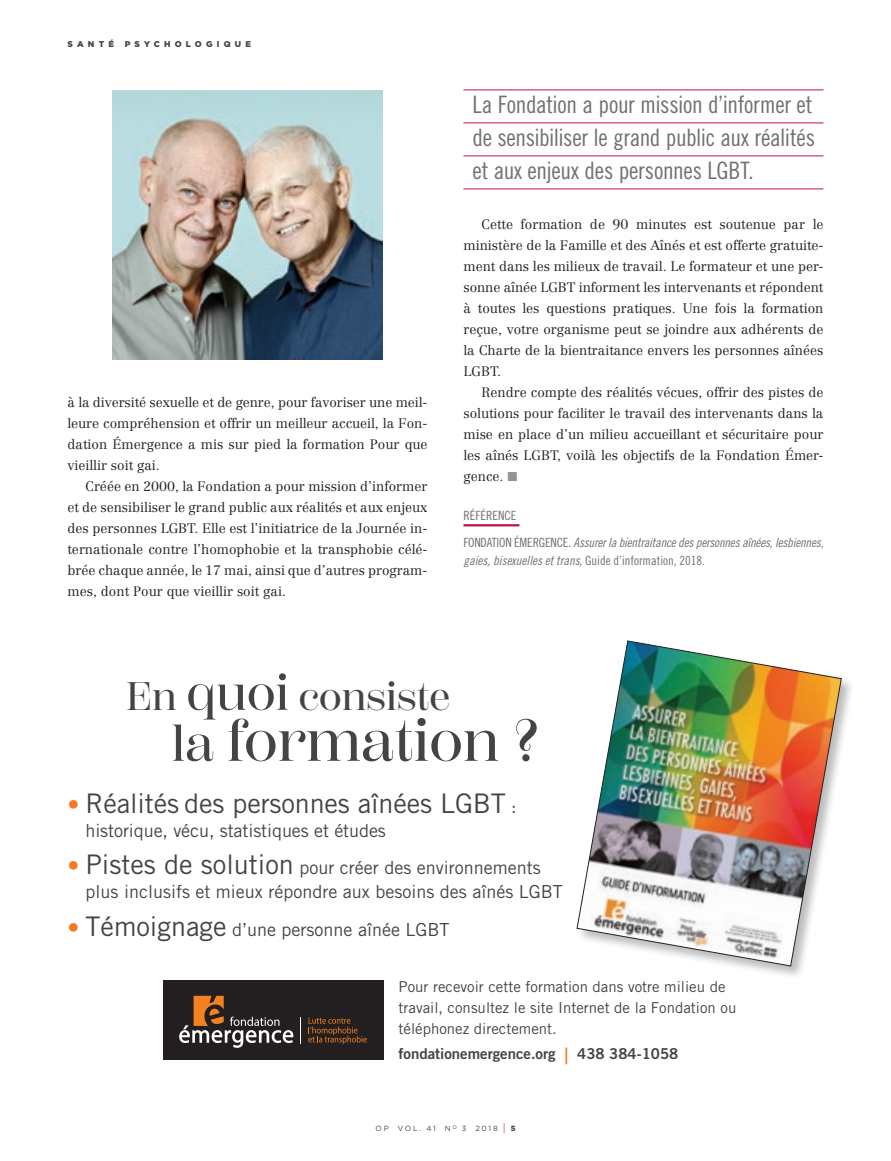
<style>
.page{position:relative;width:891px;height:1161px;background:#fff}
.page>*{position:absolute;margin:0;border:0;box-sizing:border-box;transform-origin:0 0}
.t1{font:500 59.25px "Scotch Display";color:#444445}
.t2{font:500 39.75px "Scotch Display";color:#444445}
.REFERENCES-texte{font:27px "Trade Gothic";letter-spacing:-.005em;color:#444445}
.ARTICLES-exergues{font:24px "Trade Gothic LT Pro Cn 18";letter-spacing:-.015em;color:#717172}
.REFERENCES-texte-2{font:18px/24px "Trade Gothic";color:#444445}
.REFERENCES-texte-3{font:15px/21px "Trade Gothic";color:#444445}
.REFERENCES-texte-4{font:15px "Trade Gothic Bold Two";color:#444445}
.ARTICLES-texte{font:300 13.5px/21px "Centennial";color:#231f20}
.REFERENCES-texte-5{font:12.75px/18px "Trade Gothic LT Pro Cn 18 Obl";letter-spacing:-.015em;color:#717172}
.REFERENCES-titre{font:12.75px "Trade Gothic LT Pro Cn 18";color:#717172}
.t3{font:900 8.4px "Gotham";letter-spacing:.5em;color:#444445}
.t4{font:7.5px "Gotham";letter-spacing:.225em;color:#444445}
.s1{font-family:"European Pi Three";font-weight:400;font-size:15px;color:#929293}
.s2{font-family:"Trade Gothic LT Pro Cn 18"}
.s3{font-size:50.4px}
.s4{font-size:51.75px}
.s5{font-size:24px;color:#f47921}
.s6{font-size:18px}
.s7{font-size:27px}
.s8{font-size:22.5px;color:#f47921}
.s9{font-size:11.25px;color:#bc1446}
.s10{font-weight:900}
</style>
<div class="page">
<hr style="left:464px;top:524px;width:55px;height:2px;background:#bc1446">
<hr style="left:464px;top:90px;width:360px;height:1px;background:#bc1446">
<hr style="left:464px;top:123px;width:360px;height:1px;background:#bc1446">
<hr style="left:464px;top:156px;width:360px;height:1px;background:#bc1446">
<hr style="left:464px;top:189px;width:360px;height:1px;background:#bc1446">
<div style="left:576px;top:640px;width:278px;height:339px;background:#231f20;opacity:.3"></div>
<img style="left:577px;top:641px;width:265px;height:325px">
<img style="left:112px;top:90px;width:270px;height:270px">
<div style="left:163px;top:981px;width:220px;height:79px;background:#231f20"></div>
<svg style="left:179px;top:996px;width:114px;height:52px"></svg>
<svg style="left:308px;top:1017px;width:59px;height:27px"></svg>
<p class="t3" style="left:68px;top:38px;width:48px">SANTÉ</p>
<p class="t3" style="left:125px;top:38px;width:128px">PSYCHOLOGIQUE</p>
<p class="ARTICLES-texte" style="left:68px;top:392px;width:362px">à la diversité sexuelle et de genre, pour favoriser une meil&shy;leure compréhension et offrir un meilleur accueil, la Fon&shy;dation Émergence a mis sur pied la formation Pour que vieillir soit gai.</p>
<p class="ARTICLES-texte" style="left:68px;top:476px;width:361px;text-indent:18px">Créée en 2000, la Fondation a pour mission d’informer et de sensibiliser le grand public aux réalités et aux enjeux des personnes LGBT. Elle est l’initiatrice de la Journée in&shy;ternationale contre l’homophobie et la transphobie célé&shy;brée chaque année, le 17 mai, ainsi que d’autres program&shy;mes, dont Pour que vieillir soit gai.</p>
<p class="ARTICLES-exergues" style="left:472px;top:91px;width:341px">La Fondation a pour mission d’informer et</p>
<p class="ARTICLES-exergues" style="left:472px;top:124px;width:344px">de sensibiliser le grand public aux réalités</p>
<p class="ARTICLES-exergues" style="left:472px;top:157px;width:283px">et aux enjeux des personnes LGBT.</p>
<p class="ARTICLES-texte" style="left:464px;top:214px;width:362px;text-align:justify;text-indent:18px">Cette formation de 90 minutes est soutenue par le ministère de la Famille et des Aînés et est offerte gratuite&shy;ment dans les milieux de travail. Le formateur et une per&shy;sonne aînée LGBT informent les intervenants et répondent à toutes les questions pratiques. Une fois la formation reçue, votre organisme peut se joindre aux adhérents de la Charte de la bientraitance envers les personnes aînées LGBT.</p>
<p class="ARTICLES-texte" style="left:464px;top:382px;width:362px;text-align:justify;text-indent:18px">Rendre compte des réalités vécues, offrir des pistes de solutions pour faciliter le travail des intervenants dans la mise en place d’un milieu accueillant et sécuritaire pour les aînés LGBT, voilà les objectifs de la Fondation Émer&shy;gence. <span class="s1">K</span></p>
<p class="REFERENCES-titre" style="left:464px;top:508px;width:55px">RÉFÉRENCE</p>
<p class="REFERENCES-texte-5" style="left:464px;top:534px;width:361px"><span class="s2">FONDATION ÉMERGENCE.</span> Assurer la bientraitance des personnes aînées, lesbiennes, gaies, bisexuelles et trans<span class="s2">, Guide d’information, 2018.</span></p>
<p class="t2" style="left:126px;top:673px;width:326px">En <span class="s3">quoi</span> consiste</p>
<p class="t1" style="left:172px;top:707px;width:369px"><span class="s4">la</span> formation ?</p>
<p class="REFERENCES-texte" style="left:68px;top:787px;width:451px"><span class="s5">•</span> Réalités des personnes aînées LGBT <span class="s6">:</span></p>
<p class="REFERENCES-texte-2" style="left:86px;top:818px;width:302px">historique, vécu, statistiques et études</p>
<p class="REFERENCES-texte-2" style="left:86px;top:855px;width:479px;text-indent:-18px"><span class="s5">•</span> <span class="s7">Pistes de solution</span> pour créer des environnements plus inclusifs et mieux répondre aux besoins des aînés LGBT</p>
<p class="REFERENCES-texte-2" style="left:68px;top:917px;width:384px"><span class="s5">•</span> <span class="s7">Témoignage</span> d’une personne aînée LGBT</p>
<p class="REFERENCES-texte-3" style="left:399px;top:976px;width:339px">Pour recevoir cette formation dans votre milieu de travail, consultez le site Internet de la Fondation ou téléphonez directement.</p>
<p class="REFERENCES-texte-4" style="left:399px;top:1045px;width:281px">fondationemergence.org <span class="s8">|</span> 438 384-1058</p>
<p class="t4" style="left:376px;top:1124px;width:141px">OP VOL. 41 N<sup>O</sup> 3 2018 <span class="s9">|</span> <span class="s10">5</span></p>
</div>
